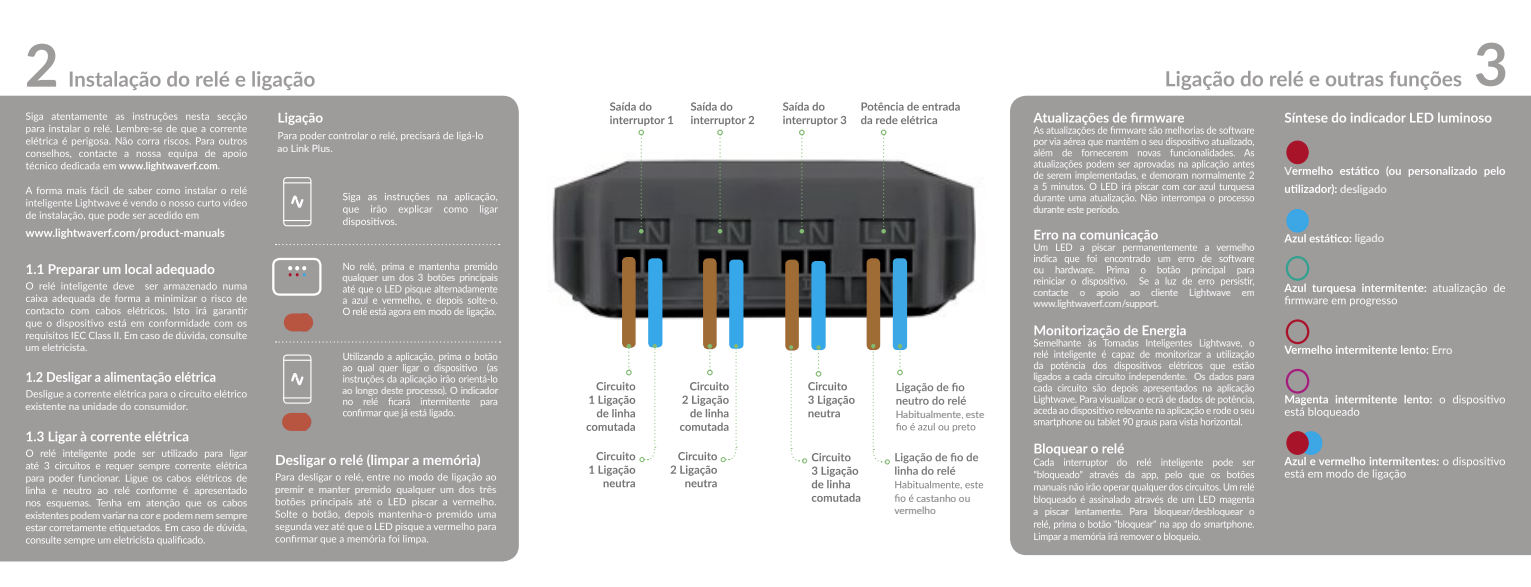
<style>
.page{position:relative;width:1531px;height:587px;background:#fff}
.page>*{position:absolute;margin:0;border:0;box-sizing:border-box;transform-origin:0 0}
.t1{font:700 58.95px "Lato";color:#9e9b9b}
.t2{font:700 58.73px "Lato";color:#9e9b9b}
.t3{font:11.25px "Lato";color:#fff}
.t4{font:10.12px/11.2px "Lato";letter-spacing:-.02em;color:#fff;scale:.95 1}
.t5{font:10.12px "Lato";color:#fff}
.t6{font:10.12px "Lato";letter-spacing:-.02em;color:#fff}
.t7{font:10.12px/12.2px "Lato";color:#7c7c7c}
</style>
<div class="page">
<div style="left:1010px;top:96px;width:521px;height:459px;background:#9e9b9b"></div>
<div style="left:0;top:96px;width:519px;height:465px;background:#9e9b9b"></div>
<svg style="left:70px;top:71px;width:245px;height:19px"></svg>
<svg style="left:26px;top:112px;width:221px;height:59px;background:#acaaaa"></svg>
<svg style="left:26px;top:187px;width:221px;height:34px;background:#acaaaa"></svg>
<svg style="left:26px;top:228px;width:198px;height:11px;background:#b7b5b5"></svg>
<svg style="left:26px;top:264px;width:188px;height:12px"></svg>
<svg style="left:26px;top:282px;width:221px;height:59px;background:#aca9a9"></svg>
<svg style="left:26px;top:372px;width:189px;height:12px"></svg>
<svg style="left:26px;top:390px;width:221px;height:9px;background:#b2b0b0"></svg>
<svg style="left:26px;top:431px;width:221px;height:77px;background:#aca9a9"></svg>
<svg style="left:26px;top:523px;width:221px;height:22px;background:#adabab"></svg>
<svg style="left:1166px;top:71px;width:295px;height:19px"></svg>
<svg style="left:276px;top:454px;width:204px;height:13px"></svg>
<svg style="left:276px;top:473px;width:220px;height:9px;background:#b1afaf"></svg>
<svg style="left:275px;top:498px;width:221px;height:46px;background:#aca9a9"></svg>
<svg style="left:1284px;top:112px;width:207px;height:11px"></svg>
<svg style="left:1292px;top:166px;width:213px;height:11px;background:#b5b3b3"></svg>
<svg style="left:1285px;top:184px;width:51px;height:11px"></svg>
<svg style="left:1284px;top:234px;width:67px;height:8px"></svg>
<svg style="left:1433px;top:284px;width:72px;height:10px"></svg>
<svg style="left:1284px;top:283px;width:142px;height:23px;background:#b0aeae"></svg>
<svg style="left:1284px;top:345px;width:144px;height:9px"></svg>
<svg style="left:1439px;top:395px;width:66px;height:10px"></svg>
<svg style="left:1285px;top:395px;width:147px;height:22px;background:#afadad"></svg>
<svg style="left:1284px;top:457px;width:221px;height:22px;background:#aeacac"></svg>
<svg style="left:1033px;top:112px;width:221px;height:91px;background:#aeacac"></svg>
<svg style="left:1034px;top:229px;width:220px;height:57px;background:#aca9a9"></svg>
<svg style="left:1034px;top:325px;width:220px;height:46px;background:#afadad"></svg>
<svg style="left:1034px;top:384px;width:220px;height:43px;background:#afadad"></svg>
<svg style="left:1034px;top:443px;width:220px;height:62px;background:#aba9a9"></svg>
<svg style="left:1034px;top:520px;width:220px;height:22px;background:#acaaaa"></svg>
<svg style="left:343px;top:193px;width:155px;height:34px;background:#a9a6a6"></svg>
<svg style="left:343px;top:262px;width:154px;height:10px;background:#afadad"></svg>
<svg style="left:343px;top:285px;width:154px;height:32px;background:#afacac"></svg>
<svg style="left:343px;top:352px;width:154px;height:32px;background:#afacac"></svg>
<svg style="left:343px;top:397px;width:154px;height:21px;background:#aca9a9"></svg>
<svg style="left:276px;top:244px;width:224px;height:1px"></svg>
<svg style="left:276px;top:341px;width:225px;height:1px"></svg>
<svg style="left:285px;top:182px;width:24px;height:1px"></svg>
<svg style="left:285px;top:220px;width:24px;height:1px"></svg>
<div style="left:283px;top:177px;width:28px;height:49px;border:1px solid #fff;border-radius:3px"></div>
<svg style="left:290px;top:193px;width:14px;height:17px"></svg>
<svg style="left:285px;top:360px;width:24px;height:1px"></svg>
<svg style="left:285px;top:397px;width:24px;height:1px"></svg>
<div style="left:283px;top:354px;width:28px;height:50px;border:1px solid #fff;border-radius:3px"></div>
<svg style="left:290px;top:370px;width:14px;height:17px"></svg>
<svg style="left:279px;top:112px;width:44px;height:13px"></svg>
<svg style="left:278px;top:132px;width:205px;height:9px;background:#b2b0b0"></svg>
<svg style="left:861px;top:102px;width:99px;height:22px"></svg>
<div style="left:293px;top:313px;width:11px;height:18px;background:#b85541"></div>
<div style="left:302px;top:313px;width:6px;height:18px;background:#b85541"></div>
<div style="left:291px;top:413px;width:11px;height:18px;background:#b85541"></div>
<div style="left:300px;top:413px;width:6px;height:18px;background:#b85541"></div>
<img style="left:552px;top:159px;width:424px;height:167px">
<svg style="left:894px;top:481px;width:89px;height:21px"></svg>
<div style="left:867px;top:259px;width:12px;height:90px;background:#a06c35;border-radius:4px"></div>
<div style="left:866px;top:258px;width:14px;height:92px;border:2px solid #a06c35;border-radius:4px"></div>
<div style="left:623px;top:258px;width:12px;height:89px;background:#a06c35;border-radius:4px"></div>
<div style="left:622px;top:257px;width:14px;height:91px;border:2px solid #a06c35;border-radius:4px"></div>
<div style="left:704px;top:259px;width:12px;height:89px;background:#a06c35;border-radius:4px"></div>
<div style="left:703px;top:258px;width:14px;height:91px;border:2px solid #a06c35;border-radius:4px"></div>
<div style="left:786px;top:260px;width:12px;height:90px;background:#a06c35;border-radius:4px"></div>
<div style="left:785px;top:260px;width:14px;height:90px;border:2px solid #a06c35;border-radius:4px"></div>
<div style="left:893px;top:258px;width:14px;height:92px;background:#3da6e5;border-radius:4px"></div>
<div style="left:648px;top:258px;width:14px;height:89px;background:#36a7e9;border-radius:4px"></div>
<div style="left:729px;top:260px;width:14px;height:89px;background:#36a7e9;border-radius:4px"></div>
<div style="left:811px;top:261px;width:15px;height:89px;background:#36a7e9;border-radius:4px"></div>
<div style="left:272px;top:258px;width:49px;height:38px;border:2px solid #fff;border-radius:6px"></div>
<svg style="left:288px;top:266px;width:18px;height:10px"></svg>
<svg style="left:610px;top:102px;width:63px;height:131px"></svg>
<svg style="left:691px;top:102px;width:63px;height:131px"></svg>
<svg style="left:783px;top:102px;width:63px;height:131px"></svg>
<svg style="left:881px;top:130px;width:5px;height:103px"></svg>
<svg style="left:871px;top:344px;width:107px;height:131px"></svg>
<svg style="left:789px;top:345px;width:71px;height:157px"></svg>
<svg style="left:670px;top:344px;width:68px;height:143px"></svg>
<svg style="left:586px;top:344px;width:71px;height:143px"></svg>
<div style="left:1287px;top:141px;width:21px;height:23px;background:#a9132a;border-radius:50%"></div>
<div style="left:1286px;top:140px;width:23px;height:24px;border:1px solid #a9132a;border-radius:50%"></div>
<div style="left:1287px;top:209px;width:21px;height:23px;background:#3da6e5;border-radius:50%"></div>
<div style="left:1286px;top:209px;width:23px;height:24px;border:1px solid #36a7e9;border-radius:50%"></div>
<div style="left:1300px;top:432px;width:22px;height:22px;background:#3da6e5;border-radius:50%"></div>
<div style="left:1300px;top:431px;width:22px;height:24px;border:1px solid #36a7e9;border-radius:50%"></div>
<div style="left:1286px;top:319px;width:23px;height:25px;border:2px solid #a9132a;border-radius:50%"></div>
<div style="left:1286px;top:369px;width:23px;height:24px;border:2px solid #a51e7d;border-radius:50%"></div>
<div style="left:1286px;top:256px;width:23px;height:25px;border:2px solid #33a190;border-radius:50%"></div>
<div style="left:1287px;top:432px;width:21px;height:22px;background:#a9132a;border-radius:50%"></div>
<div style="left:1286px;top:431px;width:23px;height:24px;border:1px solid #a9132a;border-radius:50%"></div>
<h2 class="t2" style="left:25px;top:22px;width:36px">2</h2>
<h1 class="t1" style="left:1474px;top:21px;width:36px">3</h1>
<p class="t5" style="left:277px;top:141px;width:57px">ao Link Plus.</p>
<p class="t6" style="left:218px;top:158px;width:4px">.</p>
<p class="t3" style="left:1284px;top:163px;width:9px">V</p>
<p class="t4" style="left:1033px;top:203px;width:93px">durante este período.</p>
<p class="t3" style="left:1340px;top:181px;width:48px">desligado</p>
<p class="t3" style="left:1355px;top:230px;width:31px">ligado</p>
<p class="t4" style="left:342px;top:271px;width:165px">qualquer um dos 3 botões principais</p>
<p class="t4" style="left:1033px;top:286px;width:234px">contacte o apoio ao cliente Lightwave em www.lightwaverf.com/support.</p>
<p class="t5" style="left:26px;top:340px;width:64px">um eletricista.</p>
<p class="t3" style="left:1431px;top:342px;width:22px">Erro</p>
<p class="t4" style="left:1033px;top:370px;width:234px">ligados a cada circuito independente. Os dados para</p>
<p class="t4" style="left:342px;top:384px;width:165px">ao longo deste processo). O indicador</p>
<p class="t5" style="left:26px;top:399px;width:164px">existente na unidade do consumidor.</p>
<p class="t7" style="left:896px;top:408px;width:90px">Habitualmente este</p>
<p class="t6" style="left:26px;top:508px;width:223px">existentes podem variar na cor e podem nem sempre</p>
<p class="t5" style="left:275px;top:482px;width:223px">premir e manter premido qualquer um dos três</p>
<p class="t7" style="left:894px;top:491px;width:77px;text-indent:22px">castanho ou vermelho</p>
<p class="t4" style="left:1033px;top:505px;width:234px">a piscar lentamente. Para bloquear/desbloquear o</p>
</div>
